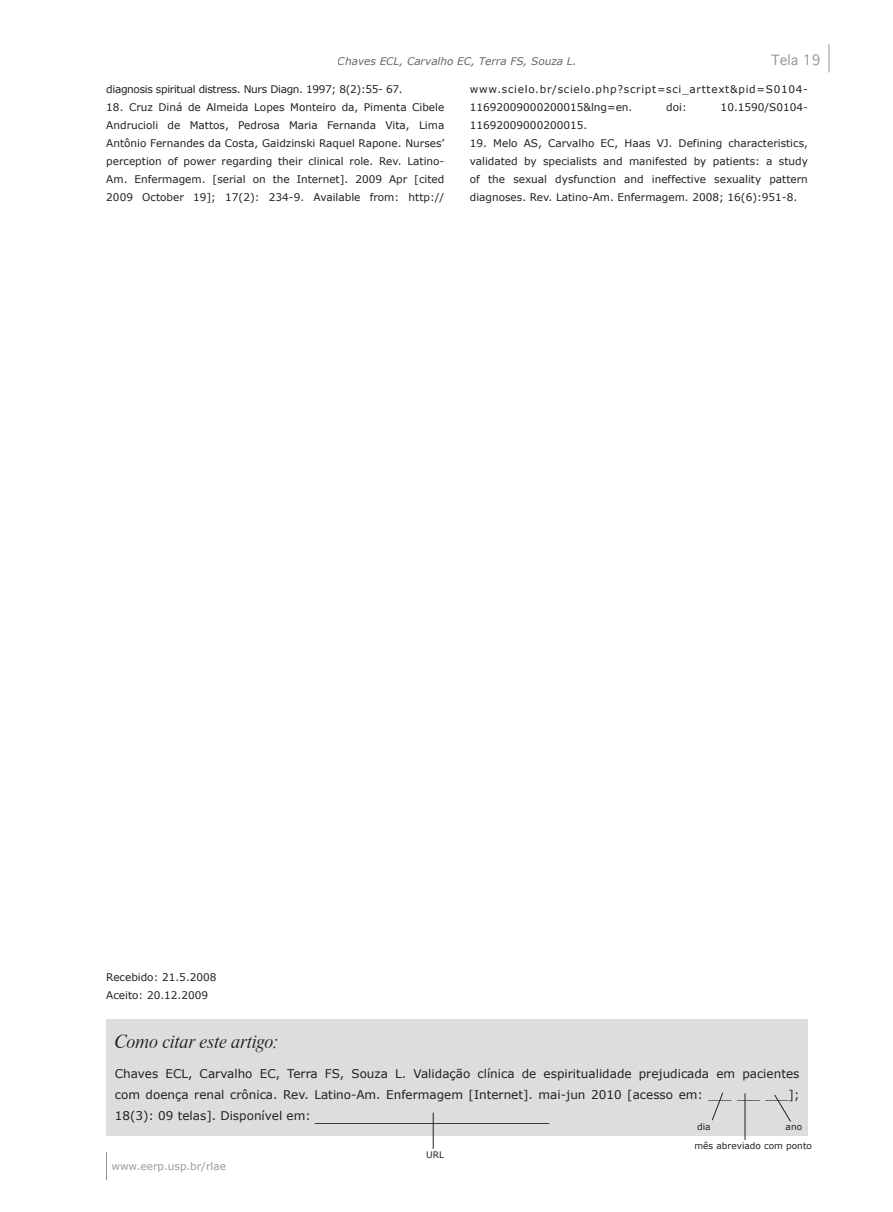
<style>
.page{position:relative;width:893px;height:1212px;background:#fff}
.page>*{position:absolute;margin:0;border:0;box-sizing:border-box;transform-origin:0 0}
.t1{font:18px "Dutch 801 BT Italic Headline";color:#231f20}
.t2{font:13.5px "Geneva";color:#6c6d70}
.t3{font:12px/21px "Verdana";color:#231f20;text-align:justify}
._18__Referências{font:10.5px/18px "Verdana";color:#231f20;text-align:justify}
._18__Referências-2{font:10.5px/18px "Verdana";letter-spacing:.065em;color:#231f20}
._18__Referências-3{font:10.5px "Verdana";letter-spacing:-.03em;color:#231f20}
.t4{font:italic 10.5px "Verdana";color:#231f20}
._21__Recebido_Aceito{font:10.5px "Verdana";color:#231f20}
.t5{font:10.5px "Verdana";color:#6c6d70}
._18__Referências-4{font:9px "Verdana";color:#231f20}
.s1{font-family:"Times New Roman";font-size:18px}
</style>
<div class="page">
<svg style="left:829px;top:44px;width:1px;height:28px"></svg>
<svg style="left:106px;top:1152px;width:1px;height:28px"></svg>
<div style="left:106px;top:1019px;width:702px;height:116px;background:#dcdddf"></div>
<svg style="left:712px;top:1092px;width:11px;height:29px"></svg>
<hr style="left:745px;top:1093px;width:1px;height:47px;background:#231f20">
<svg style="left:774px;top:1094px;width:17px;height:28px"></svg>
<hr style="left:433px;top:1113px;width:1px;height:36px;background:#231f20">
<p class="t4" style="left:338px;top:54px;width:240px">Chaves ECL, Carvalho EC, Terra FS, Souza L.</p>
<p class="t2" style="left:771px;top:51px;width:51px">Tela 19</p>
<p class="_18__Referências-3" style="left:106px;top:83px;width:298px">diagnosis spiritual distress. Nurs Diagn. 1997; 8(2):55- 67.</p>
<p class="_18__Referências" style="left:106px;top:98px;width:340px">18. Cruz Diná de Almeida Lopes Monteiro da, Pimenta Cibele Andrucioli de Mattos, Pedrosa Maria Fernanda Vita, Lima Antônio Fernandes da Costa, Gaidzinski Raquel Rapone. Nurses’ perception of power regarding their clinical role. Rev. Latino-Am. Enfermagem. [serial on the Internet]. 2009 Apr [cited 2009 October 19]; 17(2): 234-9. Available from: http://</p>
<p class="_18__Referências-2" style="left:470px;top:80px;width:340px">www.scielo.br/scielo.php?script=sci_arttext&amp;pid=S0104-<br>11692009000200015&amp;lng=en.</p>
<p class="_18__Referências" style="left:666px;top:98px;width:22px">doi:</p>
<p class="_18__Referências" style="left:721px;top:98px;width:89px">10.1590/S0104-</p>
<p class="_18__Referências" style="left:470px;top:116px;width:119px">11692009000200015.</p>
<p class="_18__Referências" style="left:470px;top:134px;width:340px">19. Melo AS, Carvalho EC, Haas VJ. Defining characteristics, validated by specialists and manifested by patients: a study of the sexual dysfunction and ineffective sexuality pattern diagnoses. Rev. Latino-Am. Enfermagem. 2008; 16(6):951-8.</p>
<p class="_21__Recebido_Aceito" style="left:106px;top:970px;width:112px">Recebido: 21.5.2008</p>
<p class="_21__Recebido_Aceito" style="left:106px;top:988px;width:103px">Aceito: 20.12.2009</p>
<p class="t1" style="left:115px;top:1031px;width:165px">Como citar este artigo:</p>
<p class="t3" style="left:115px;top:1062px;width:686px">Chaves ECL, Carvalho EC, Terra FS, Souza L. Validação clínica de espiritualidade prejudicada em pacientes com doença renal crônica. Rev. Latino-Am. Enfermagem [Internet]. mai-jun 2010 [acesso em: ___ ___ ___]; 18(3): 09 telas]. Disponível em: <span class="s1">__________________________</span></p>
<p class="_18__Referências-4" style="left:697px;top:1121px;width:15px">dia</p>
<p class="_18__Referências-4" style="left:694px;top:1140px;width:119px">mês abreviado com ponto</p>
<p class="_18__Referências-4" style="left:786px;top:1121px;width:18px">ano</p>
<p class="_18__Referências-4" style="left:426px;top:1149px;width:19px">URL</p>
<p class="t5" style="left:111px;top:1160px;width:116px">www.eerp.usp.br/rlae</p>
</div>
